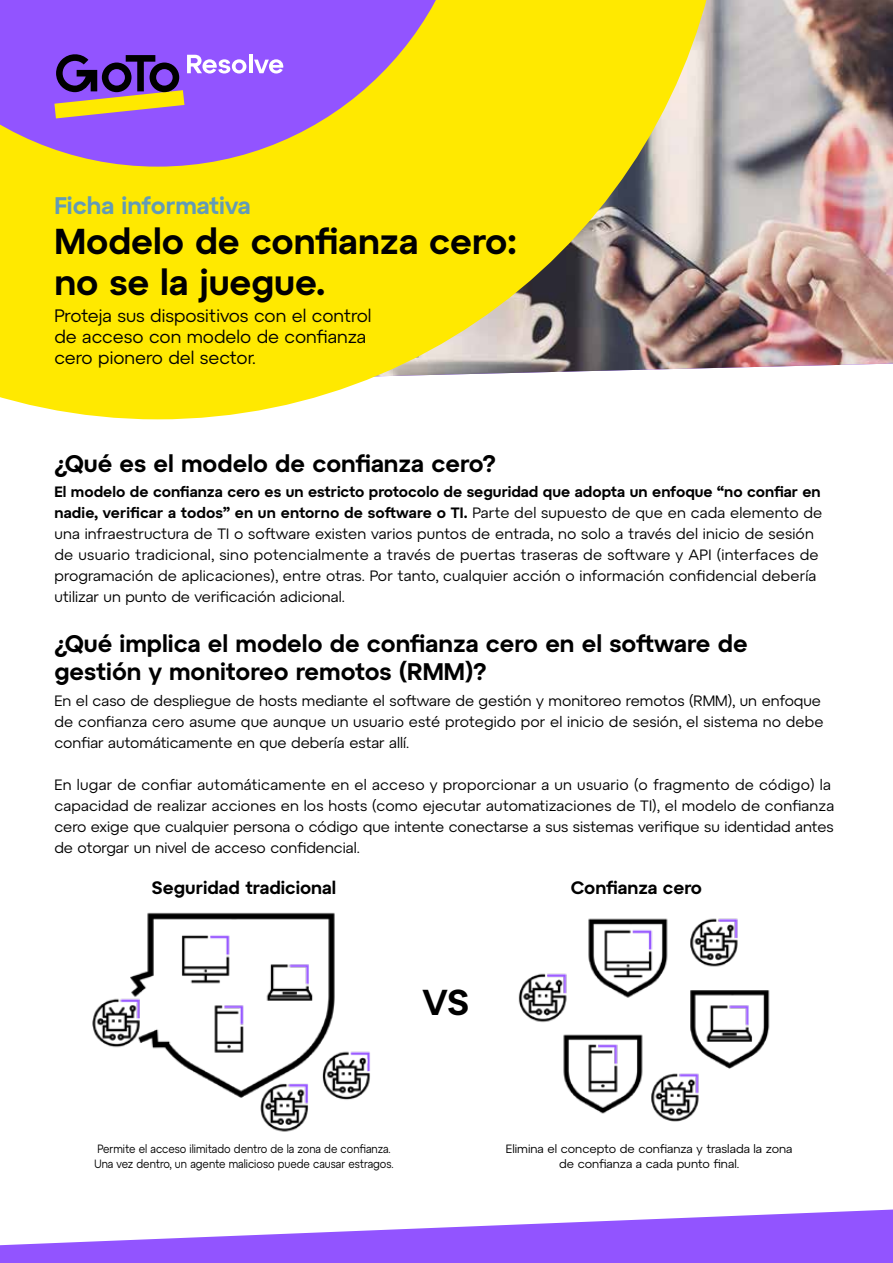
<style>
.page{position:relative;width:893px;height:1263px;background:#fff}
.page>*{position:absolute;margin:0;border:0;box-sizing:border-box;transform-origin:0 0}
.t1{font:600 36px/40.2px "Atyp BL Text";color:#000}
.t2{font:600 24px/28.8px "Atyp BL Text";color:#000}
.t3{font:600 24px "Atyp BL Text";color:#639bb6}
.t4{font:18px/21px "Atyp BL Text";color:#000}
.t5{font:600 18px "Atyp BL Text";color:#000}
.t6{font:15px/21px "Atyp BL Text";letter-spacing:.005em;color:#000}
.t7{font:12px/15px "Atyp BL Text";color:#000;scale:.88 1}
.t8{font:12px/15px "Atyp BL Text";color:#000;text-align:center}
.s1{font-weight:600}
</style>
<div class="page">
<img style="left:726px;top:0;width:167px;height:368px">
<svg style="left:0;top:1209px;width:893px;height:54px;fill:#9254ff"></svg>
<svg style="left:0;top:0;width:726px;height:419px;fill:#ffe900"></svg>
<svg style="left:54px;top:52px;width:192px;height:66px"></svg>
<hr style="left:249px;top:54px;width:3px;height:19px;background:#fff">
<svg style="left:254px;top:59px;width:30px;height:15px"></svg>
<img style="left:92px;top:912px;width:278px;height:220px">
<img style="left:518px;top:918px;width:252px;height:204px">
<h2 class="t3" style="left:54px;top:191px;width:198px">Ficha informativa</h2>
<h1 class="t1" style="left:54px;top:221px;width:464px">Modelo de confianza cero: no se la juegue.</h1>
<p class="t4" style="left:54px;top:305px;width:319px">Proteja sus dispositivos con el control de acceso con modelo de confianza cero pionero del sector.</p>
<h2 class="t2" style="left:54px;top:448px;width:443px">¿Qué es el modelo de confianza cero?</h2>
<p class="t6" style="left:54px;top:481px;width:769px"><span class="s1">El modelo de confianza cero es un estricto protocolo de seguridad que adopta un enfoque “no confiar en nadie, verificar a todos” en un entorno de software o TI.</span> Parte del supuesto de que en cada elemento de una infraestructura de TI o software existen varios puntos de entrada, no solo a través del inicio de sesión de usuario tradicional, sino potencialmente a través de puertas traseras de software y API (interfaces de programación de aplicaciones), entre otras. Por tanto, cualquier acción o información confidencial debería utilizar un punto de verificación adicional.</p>
<h2 class="t2" style="left:54px;top:628px;width:695px">¿Qué implica el modelo de confianza cero en el software de gestión y monitoreo remotos (RMM)?</h2>
<p class="t6" style="left:54px;top:690px;width:771px">En el caso de despliegue de hosts mediante el software de gestión y monitoreo remotos (RMM), un enfoque de confianza cero asume que aunque un usuario esté protegido por el inicio de sesión, el sistema no debe confiar automáticamente en que debería estar allí.</p>
<p class="t6" style="left:54px;top:774px;width:781px">En lugar de confiar automáticamente en el acceso y proporcionar a un usuario (o fragmento de código) la capacidad de realizar acciones en los hosts (como ejecutar automatizaciones de TI), el modelo de confianza cero exige que cualquier persona o código que intente conectarse a sus sistemas verifique su identidad antes de otorgar un nivel de acceso confidencial.</p>
<p class="t5" style="left:152px;top:877px;width:186px">Seguridad tradicional</p>
<p class="t5" style="left:571px;top:877px;width:133px">Confianza cero</p>
<h1 class="t1" style="left:422px;top:981px;width:49px">VS</h1>
<p class="t7" style="left:95px;top:1141px;width:342px">Permite el acceso ilimitado dentro de la zona de confianza.<br>Una vez dentro, un agente malicioso puede causar estragos.</p>
<p class="t8" style="left:506px;top:1141px;width:288px">Elimina el concepto de confianza y traslada la zona de confianza a cada punto final.</p>
</div>
